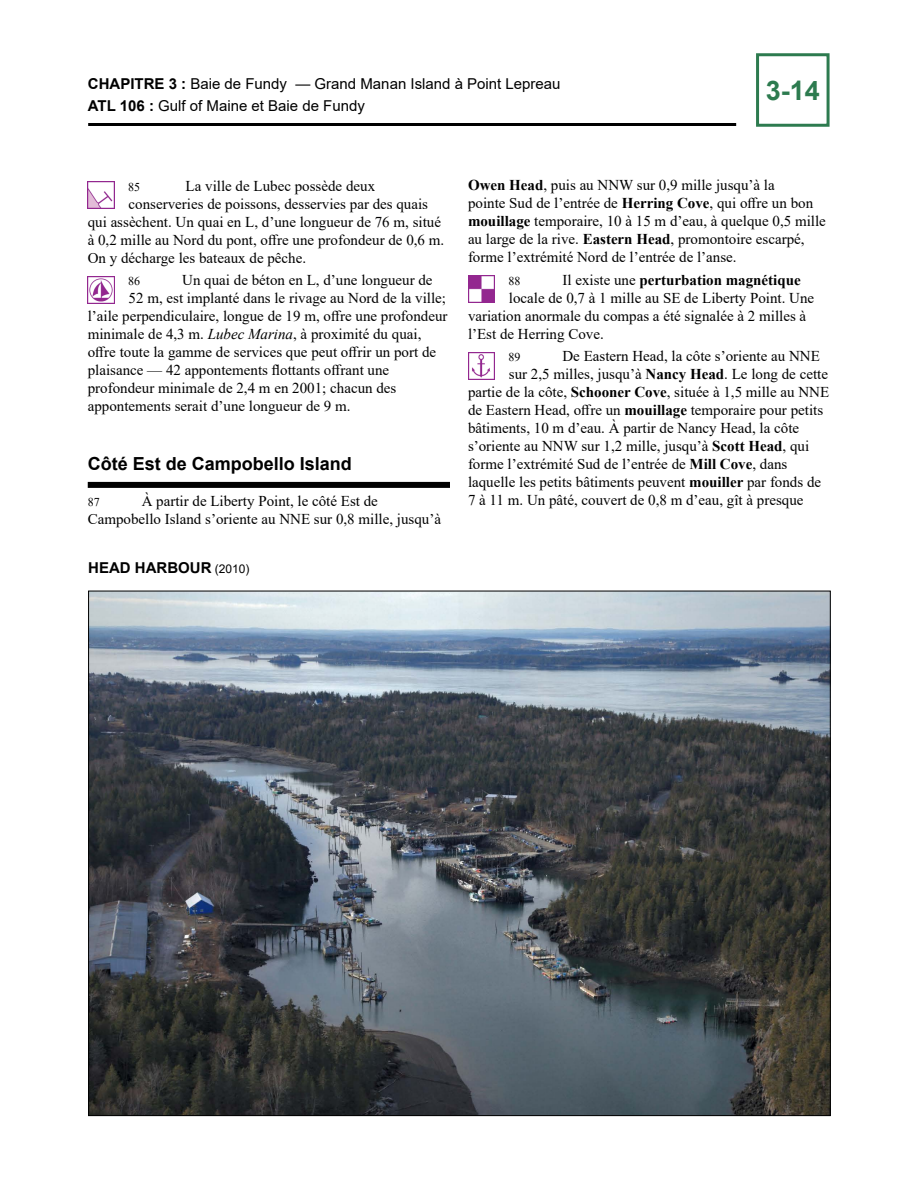
<style>
.page{position:relative;width:918px;height:1188px;background:#fff}
.page>*{position:absolute;margin:0;border:0;box-sizing:border-box;transform-origin:0 0}
.t1{font:700 27px "Arial";color:#2d7b4f}
.Section_Title{font:700 18px "Arial";color:#000}
.Para_1_Nested_1_picto{font:15px "Times New Roman";color:#000}
.Para_1_Nested{font:15px/18px "Times New Roman";color:#000}
.t2{font:15px/21.6px "Arial";color:#000}
.Para_1_Nested_1_picto-2{font:700 15px "Times New Roman";color:#000}
.t3{font:700 15px "Arial";color:#000}
.Para_1_Nested_1_picto-3{font:12px "Times New Roman";color:#000}
.Para_1_Nested-2{font:12px "Times New Roman";color:#000}
.s1{font-weight:700}
.s2{font-style:italic}
.s3{font-weight:400;font-size:12px}
.s4{font-weight:400}
</style>
<div class="page">
<hr style="left:88px;top:123px;width:648px;height:3px;background:#000">
<div style="left:756px;top:53px;width:74px;height:74px;border:3px solid #2d7b4f"></div>
<div style="left:88px;top:482px;width:362px;height:6px;background:#000"></div>
<img style="left:88px;top:182px;width:27px;height:27px">
<img style="left:88px;top:276px;width:27px;height:27px">
<img style="left:468px;top:276px;width:27px;height:27px">
<img style="left:90px;top:593px;width:739px;height:521px">
<img style="left:468px;top:352px;width:27px;height:27px">
<p class="t2" style="left:88px;top:73px;width:474px"><span class="s1">CHAPITRE 3 :</span> Baie de Fundy — Grand Manan Island à Point Lepreau<br><span class="s1">ATL 106 :</span> Gulf of Maine et Baie de Fundy</p>
<h1 class="t1" style="left:766px;top:71px;width:56px">3-14</h1>
<p class="Para_1_Nested_1_picto-3" style="left:128px;top:178px;width:13px">85</p>
<p class="Para_1_Nested_1_picto" style="left:186px;top:175px;width:191px">La ville de Lubec possède deux</p>
<p class="Para_1_Nested_1_picto" style="left:129px;top:193px;width:301px">conserveries de poissons, desservies par des quais</p>
<p class="Para_1_Nested_1_picto" style="left:88px;top:211px;width:355px">qui assèchent. Un quai en L, d’une longueur de 76 m, situé</p>
<p class="Para_1_Nested_1_picto" style="left:88px;top:229px;width:358px">à 0,2 mille au Nord du pont, offre une profondeur de 0,6 m.</p>
<p class="Para_1_Nested_1_picto" style="left:88px;top:247px;width:220px">On y décharge les bateaux de pêche.</p>
<p class="Para_1_Nested_1_picto-3" style="left:128px;top:273px;width:13px">86</p>
<p class="Para_1_Nested_1_picto" style="left:182px;top:270px;width:252px">Un quai de béton en L, d’une longueur de</p>
<p class="Para_1_Nested_1_picto" style="left:129px;top:288px;width:319px">52 m, est implanté dans le rivage au Nord de la ville;</p>
<p class="Para_1_Nested_1_picto" style="left:88px;top:306px;width:361px">l’aile perpendiculaire, longue de 19 m, offre une profondeur</p>
<p class="Para_1_Nested_1_picto" style="left:88px;top:324px;width:335px">minimale de 4,3 m. <span class="s2">Lubec Marina</span>, à proximité du quai,</p>
<p class="Para_1_Nested_1_picto" style="left:88px;top:342px;width:350px">offre toute la gamme de services que peut offrir un port de</p>
<p class="Para_1_Nested_1_picto" style="left:88px;top:360px;width:303px">plaisance — 42 appontements flottants offrant une</p>
<p class="Para_1_Nested_1_picto" style="left:88px;top:378px;width:310px">profondeur minimale de 2,4 m en 2001; chacun des</p>
<p class="Para_1_Nested_1_picto" style="left:88px;top:396px;width:264px">appontements serait d’une longueur de 9 m.</p>
<h4 class="Section_Title" style="left:88px;top:451px;width:266px">Côté Est de Campobello Island</h4>
<p class="Para_1_Nested-2" style="left:88px;top:493px;width:13px">87</p>
<p class="Para_1_Nested" style="left:88px;top:491px;width:355px;text-indent:54px">À partir de Liberty Point, le côté Est de<br>Campobello Island s’oriente au NNE sur 0,8 mille, jusqu’à</p>
<p class="t3" style="left:88px;top:557px;width:163px">HEAD HARBOUR <span class="s3">(2010)</span></p>
<p class="Para_1_Nested" style="left:468px;top:176px;width:359px"><span class="s1">Owen Head</span>, puis au NNW sur 0,9 mille jusqu’à la<br>pointe Sud de l’entrée de <span class="s1">Herring Cove</span>, qui offre un bon <span class="s1">mouillage</span> temporaire, 10 à 15 m d’eau, à quelque 0,5 mille au large de la rive. <span class="s1">Eastern Head</span>, promontoire escarpé, forme l’extrémité Nord de l’entrée de l’anse.</p>
<p class="Para_1_Nested_1_picto-3" style="left:508px;top:272px;width:13px">88</p>
<p class="Para_1_Nested_1_picto-2" style="left:562px;top:269px;width:240px"><span class="s4">Il existe une</span> perturbation magnétique</p>
<p class="Para_1_Nested_1_picto" style="left:509px;top:287px;width:307px">locale de 0,7 à 1 mille au SE de Liberty Point. Une</p>
<p class="Para_1_Nested_1_picto" style="left:468px;top:305px;width:340px">variation anormale du compas a été signalée à 2 milles à</p>
<p class="Para_1_Nested_1_picto" style="left:468px;top:323px;width:137px">l’Est de Herring Cove.</p>
<p class="Para_1_Nested_1_picto-3" style="left:508px;top:349px;width:13px">89</p>
<p class="Para_1_Nested_1_picto" style="left:562px;top:346px;width:259px">De Eastern Head, la côte s’oriente au NNE</p>
<p class="Para_1_Nested_1_picto" style="left:509px;top:364px;width:321px">sur 2,5 milles, jusqu’à <span class="s1">Nancy Head</span>. Le long de cette</p>
<p class="Para_1_Nested_1_picto" style="left:468px;top:382px;width:363px">partie de la côte, <span class="s1">Schooner Cove</span>, située à 1,5 mille au NNE</p>
<p class="Para_1_Nested_1_picto" style="left:468px;top:400px;width:357px">de Eastern Head, offre un <span class="s1">mouillage</span> temporaire pour petits</p>
<p class="Para_1_Nested_1_picto" style="left:468px;top:418px;width:333px">bâtiments, 10 m d’eau. À partir de Nancy Head, la côte</p>
<p class="Para_1_Nested_1_picto" style="left:468px;top:436px;width:343px">s’oriente au NNW sur 1,2 mille, jusqu’à <span class="s1">Scott Head</span>, qui</p>
<p class="Para_1_Nested_1_picto" style="left:468px;top:454px;width:321px">forme l’extrémité Sud de l’entrée de <span class="s1">Mill Cove</span>, dans</p>
<p class="Para_1_Nested_1_picto" style="left:468px;top:472px;width:355px">laquelle les petits bâtiments peuvent <span class="s1">mouiller</span> par fonds de</p>
<p class="Para_1_Nested_1_picto" style="left:468px;top:490px;width:337px">7 à 11 m. Un pâté, couvert de 0,8 m d’eau, gît à presque</p>
</div>
